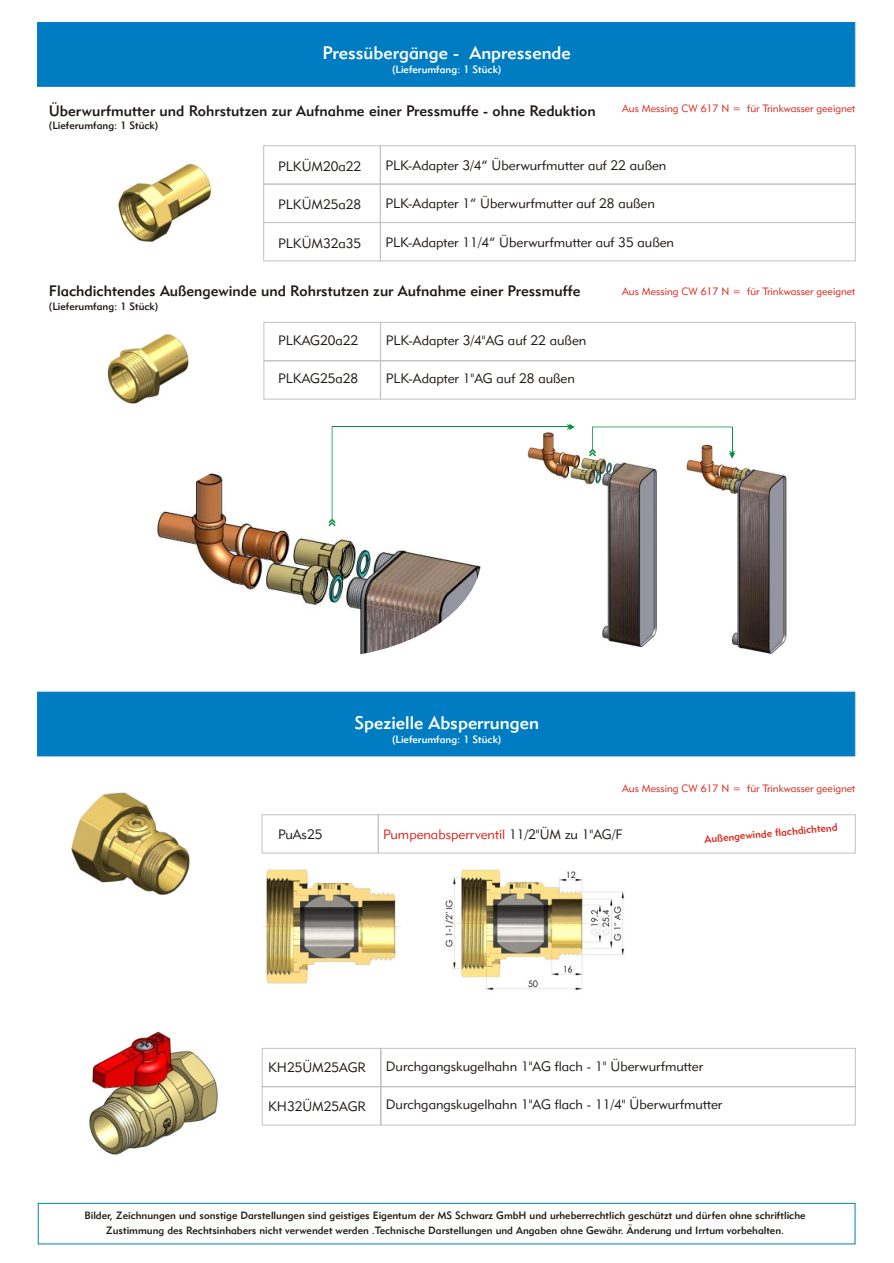
<style>
.page{position:relative;width:894px;height:1263px;background:#fff}
.page>*{position:absolute;margin:0;border:0;box-sizing:border-box;transform-origin:0 0}
.t1{font:18px "Geometr 415 Md BT";color:#fff}
.t2{font:15px "Geometr 415 Md BT";color:#1f1a17}
.t3{font:13.5px "Geometr 415 Lt BT";color:#1f1a17}
.t4{font:13.5px "Geometr 415 Lt BT";color:#d9261c}
.t5{font:10.5px/14.4px "Geometr 415 Md BT";color:#1f1a17;text-align:center}
.t6{font:10.5px "Geometr 415 Lt BT";color:#d9261c}
.t7{font:10.5px "Geometr 415 Md BT";color:#fff}
.t8{font:10.5px "Geometr 415 Md BT";color:#d9261c}
.s1{color:#1f1a17}
</style>
<div class="page">
<div style="left:37px;top:22px;width:818px;height:64px;background:#007dc2"></div>
<div style="left:37px;top:692px;width:818px;height:64px;background:#007dc2;border:1px solid #007dc2"></div>
<div style="left:380px;top:322px;width:475px;height:39px;border:1px solid #c2c2c2"></div>
<div style="left:380px;top:361px;width:475px;height:38px;border:1px solid #c2c2c2"></div>
<div style="left:264px;top:322px;width:117px;height:39px;border:1px solid #c2c2c2"></div>
<div style="left:264px;top:361px;width:117px;height:38px;border:1px solid #c2c2c2"></div>
<div style="left:380px;top:222px;width:475px;height:39px;border:1px solid #c2c2c2"></div>
<div style="left:380px;top:146px;width:475px;height:38px;border:1px solid #c2c2c2"></div>
<div style="left:380px;top:184px;width:475px;height:39px;border:1px solid #c2c2c2"></div>
<div style="left:264px;top:146px;width:117px;height:38px;border:1px solid #c2c2c2"></div>
<div style="left:264px;top:184px;width:117px;height:39px;border:1px solid #c2c2c2"></div>
<div style="left:264px;top:222px;width:117px;height:39px;border:1px solid #c2c2c2"></div>
<img style="left:527px;top:429px;width:130px;height:219px">
<img style="left:686px;top:459px;width:101px;height:195px">
<svg style="left:589px;top:427px;width:147px;height:32px"></svg>
<img style="left:157px;top:473px;width:324px;height:182px">
<svg style="left:329px;top:427px;width:7px;height:99px"></svg>
<hr style="left:332px;top:427px;width:240px;height:1px;background:#009140">
<svg style="left:567px;top:424px;width:8px;height:6px"></svg>
<img style="left:89px;top:1031px;width:129px;height:124px">
<div style="left:381px;top:1048px;width:474px;height:39px;border:1px solid #c2c2c2"></div>
<div style="left:262px;top:1048px;width:119px;height:39px;border:1px solid #c2c2c2"></div>
<div style="left:381px;top:1087px;width:474px;height:38px;border:1px solid #c2c2c2"></div>
<div style="left:262px;top:1087px;width:119px;height:38px;border:1px solid #c2c2c2"></div>
<div style="left:378px;top:815px;width:477px;height:38px;border:1px solid #c2c2c2"></div>
<div style="left:262px;top:815px;width:116px;height:38px;border:1px solid #c2c2c2"></div>
<img style="left:71px;top:792px;width:119px;height:104px">
<img style="left:262px;top:869px;width:138px;height:115px">
<img style="left:445px;top:869px;width:180px;height:122px">
<img style="left:118px;top:163px;width:94px;height:79px">
<img style="left:107px;top:334px;width:82px;height:70px">
<div style="left:38px;top:1203px;width:817px;height:41px;border:1px solid #007dc2"></div>
<h1 class="t1" style="left:323px;top:42px;width:250px">Pressübergänge - Anpressende</h1>
<p class="t7" style="left:392px;top:64px;width:111px">(Lieferumfang: 1 Stück)</p>
<p class="t2" style="left:49px;top:102px;width:548px">Überwurfmutter und Rohrstutzen zur Aufnahme einer Pressmuffe - ohne Reduktion</p>
<p class="t5" style="left:49px;top:118px;width:111px">(Lieferumfang: 1 Stück)</p>
<p class="t6" style="left:622px;top:102px;width:235px">Aus Messing CW 617 N = für Trinkwasser geeignet</p>
<p class="t3" style="left:278px;top:159px;width:85px">PLKÜM20a22</p>
<p class="t3" style="left:385px;top:157px;width:282px">PLK-Adapter 3/4” Überwurfmutter auf 22 außen</p>
<p class="t3" style="left:278px;top:197px;width:85px">PLKÜM25a28</p>
<p class="t3" style="left:385px;top:196px;width:271px">PLK-Adapter 1” Überwurfmutter auf 28 außen</p>
<p class="t3" style="left:278px;top:236px;width:85px">PLKÜM32a35</p>
<p class="t3" style="left:385px;top:234px;width:290px">PLK-Adapter 11/4” Überwurfmutter auf 35 außen</p>
<p class="t2" style="left:49px;top:282px;width:533px">Flachdichtendes Außengewinde und Rohrstutzen zur Aufnahme einer Pressmuffe</p>
<p class="t6" style="left:622px;top:285px;width:235px">Aus Messing CW 617 N = für Trinkwasser geeignet</p>
<p class="t5" style="left:49px;top:299px;width:111px">(Lieferumfang: 1 Stück)</p>
<p class="t3" style="left:278px;top:333px;width:81px">PLKAG20a22</p>
<p class="t3" style="left:386px;top:333px;width:202px">PLK-Adapter 3/4"AG auf 22 außen</p>
<p class="t3" style="left:278px;top:371px;width:81px">PLKAG25a28</p>
<p class="t3" style="left:386px;top:371px;width:191px">PLK-Adapter 1"AG auf 28 außen</p>
<h1 class="t1" style="left:355px;top:712px;width:186px">Spezielle Absperrungen</h1>
<p class="t7" style="left:392px;top:733px;width:111px">(Lieferumfang: 1 Stück)</p>
<p class="t6" style="left:622px;top:783px;width:235px">Aus Messing CW 617 N = für Trinkwasser geeignet</p>
<p class="t8" style="left:704px;top:833px;width:135px;rotate:-5deg">Außenge inde flac ichtend</p>
<p class="t3" style="left:278px;top:826px;width:46px">PuAs25</p>
<p class="t4" style="left:383px;top:826px;width:241px">Pumpenabsperrventil <span class="s1">11/2"ÜM zu 1"AG/F</span></p>
<p class="t3" style="left:268px;top:1060px;width:100px">KH25ÜM25AGR</p>
<p class="t3" style="left:386px;top:1059px;width:319px">Durchgangskugelhahn 1"AG flach - 1" Überwurfmutter</p>
<p class="t3" style="left:268px;top:1098px;width:100px">KH32ÜM25AGR</p>
<p class="t3" style="left:386px;top:1097px;width:338px">Durchgangskugelhahn 1"AG flach - 11/4" Überwurfmutter</p>
<p class="t5" style="left:84px;top:1208px;width:723px">Bilder, Zeichnungen und sonstige Darstellungen sind geistiges Eigentum der MS Schwarz GmbH und urheberrechtlich geschützt und dürfen ohne schriftliche<br>Zustimmung des Rechtsinhabers nicht verwendet werden .Technische Darstellungen und Angaben ohne Gewähr. Änderung und Irrtum vorbehalten.</p>
</div>
